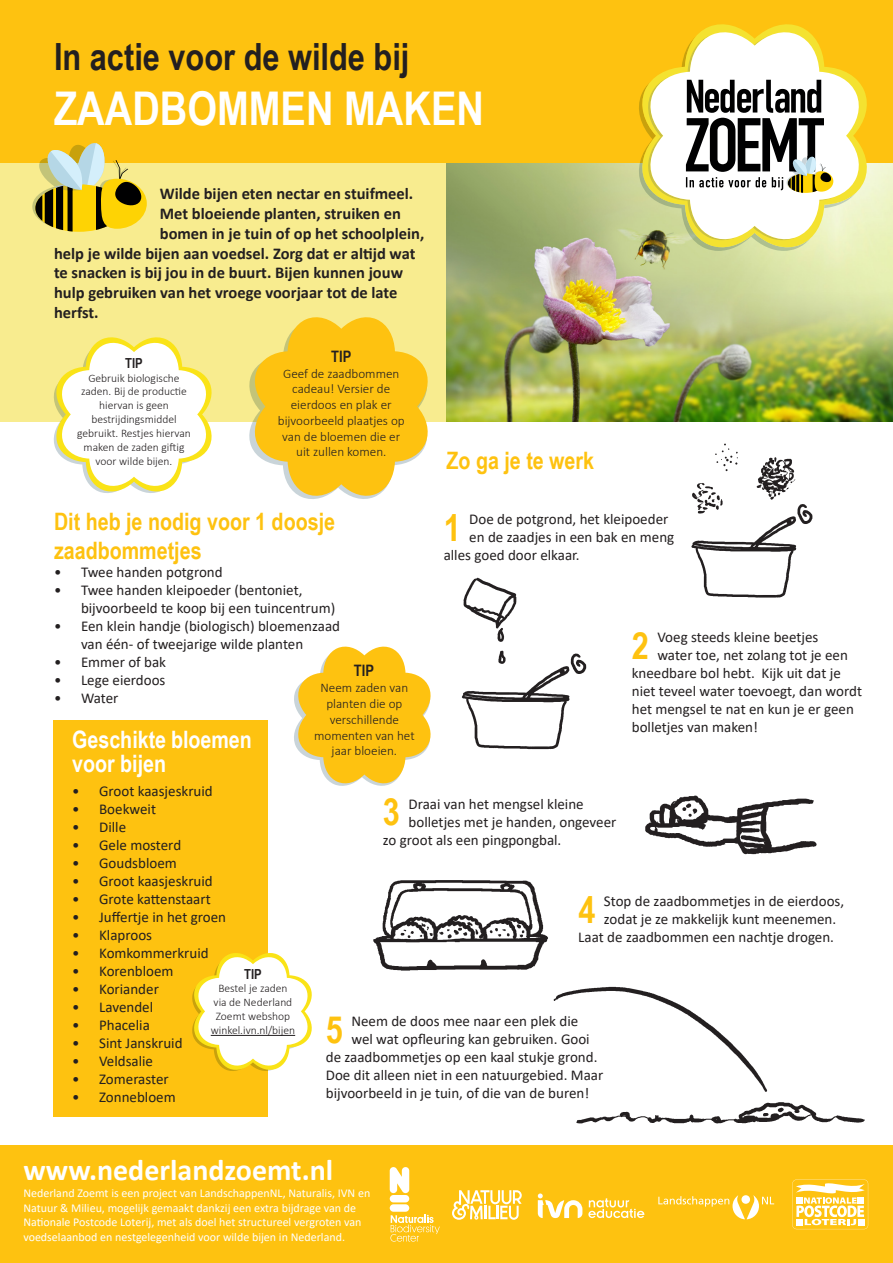
<style>
.page{position:relative;width:893px;height:1263px;background:#fff}
.page>*{position:absolute;margin:0;border:0;box-sizing:border-box;transform-origin:0 0}
.t1{font:700 46.5px "Arial Narrow";color:#fff}
.t2{font:700 37.5px "Arial Narrow";color:#231f20}
.t3{font:700 37.5px "Arial Narrow";color:#fec210}
.t4{font:700 30px "Calibri";color:#fff}
.t5{font:700 24px/28.8px "Arial Narrow";color:#fec210}
.t6{font:700 24px "Arial Narrow";color:#fff}
.t7{font:700 16.5px "Calibri";color:#231f20}
.t8{font:700 15.75px "Arial Narrow";color:#231f20}
.t9{font:15px/18px "Calibri";color:#231f20}
.t10{font:700 13.8px "Arial Narrow";color:#231f20}
.t11{font:300 13.2px/15.8px "Calibri";color:#231f20;text-align:center}
.t12{font:12px/14.4px "Calibri";color:#fff}
.t13{font:300 11.55px/13.8px "Calibri";color:#231f20;text-align:center}
</style>
<div class="page">
<img style="left:645px;top:795px;width:172px;height:60px">
<div style="left:54px;top:720px;width:214px;height:397px;background:#fec210"></div>
<div style="left:0;top:162px;width:446px;height:260px;background:#f8ec8f"></div>
<img style="left:446px;top:162px;width:447px;height:260px">
<div style="left:0;top:0;width:893px;height:162px;background:#fec210"></div>
<div style="left:0;top:1145px;width:893px;height:118px;background:#fec210"></div>
<svg style="left:32px;top:143px;width:115px;height:88px"></svg>
<svg style="left:249px;top:317px;width:179px;height:182px"></svg>
<svg style="left:294px;top:646px;width:137px;height:140px"></svg>
<svg style="left:53px;top:337px;width:159px;height:156px"></svg>
<svg style="left:192px;top:953px;width:120px;height:118px"></svg>
<hr style="left:211px;top:1035px;width:84px;height:1px;background:#231f20">
<img style="left:553px;top:986px;width:312px;height:138px">
<img style="left:373px;top:880px;width:175px;height:91px">
<img style="left:462px;top:577px;width:125px;height:173px">
<img style="left:691px;top:443px;width:122px;height:155px">
<svg style="left:452px;top:1190px;width:70px;height:30px"></svg>
<svg style="left:538px;top:1193px;width:106px;height:25px"></svg>
<svg style="left:658px;top:1195px;width:116px;height:24px"></svg>
<div style="left:390px;top:1204px;width:19px;height:8px;background:#fff;border-radius:4px"></div>
<div style="left:390px;top:1195px;width:19px;height:7px;background:#fff;border-radius:4px"></div>
<svg style="left:390px;top:1167px;width:19px;height:26px"></svg>
<svg style="left:390px;top:1215px;width:50px;height:27px"></svg>
<svg style="left:792px;top:1179px;width:76px;height:50px"></svg>
<svg style="left:639px;top:24px;width:231px;height:227px"></svg>
<svg style="left:647px;top:29px;width:215px;height:213px"></svg>
<svg style="left:645px;top:35px;width:191px;height:205px"></svg>
<p class="t2" style="left:54px;top:28px;width:357px">In actie voor de wilde bij</p>
<p class="t1" style="left:54px;top:74px;width:431px">ZAADBOMMEN MAKEN</p>
<p class="t7" style="left:160px;top:182px;width:255px">Wilde bijen eten nectar en stuifmeel.</p>
<p class="t7" style="left:160px;top:202px;width:243px">Met bloeiende planten, struiken en</p>
<p class="t7" style="left:160px;top:222px;width:266px">bomen in je tuin of op het schoolplein,</p>
<p class="t7" style="left:54px;top:241px;width:363px">help je wilde bijen aan voedsel. Zorg dat er altijd wat</p>
<p class="t7" style="left:54px;top:261px;width:350px">te snacken is bij jou in de buurt. Bijen kunnen jouw</p>
<p class="t7" style="left:54px;top:281px;width:345px">hulp gebruiken van het vroege voorjaar tot de late</p>
<p class="t7" style="left:54px;top:301px;width:46px">herfst.</p>
<p class="t8" style="left:331px;top:344px;width:22px">TIP</p>
<p class="t11" style="left:278px;top:365px;width:128px">Geef de zaadbommen cadeau! Versier de eierdoos en plak er bijvoorbeeld plaatjes op van de bloemen die er uit zullen komen.</p>
<p class="t10" style="left:125px;top:352px;width:19px">TIP</p>
<p class="t13" style="left:77px;top:371px;width:115px">Gebruik biologische zaden. Bij de productie hiervan is geen bestrijdingsmiddel gebruikt. Restjes hiervan maken de zaden giftig voor wilde bijen.</p>
<p class="t5" style="left:446px;top:445px;width:149px">Zo ga je te werk</p>
<p class="t9" style="left:469px;top:510px;width:201px">Doe de potgrond, het kleipoeder</p>
<p class="t9" style="left:469px;top:528px;width:207px">en de zaadjes in een bak en meng</p>
<p class="t9" style="left:444px;top:546px;width:138px">alles goed door elkaar.</p>
<p class="t5" style="left:54px;top:506px;width:283px">Dit heb je nodig voor 1 doosje zaadbommetjes</p>
<p class="t9" style="left:54px;top:563px;width:170px">• Twee handen potgrond</p>
<p class="t9" style="left:81px;top:581px;width:256px;text-indent:-27px">• Twee handen kleipoeder (bentoniet, bijvoorbeeld te koop bij een tuincentrum)</p>
<p class="t9" style="left:81px;top:617px;width:261px;text-indent:-27px">• Een klein handje (biologisch) bloemenzaad van één- of tweejarige wilde planten</p>
<p class="t9" style="left:54px;top:653px;width:114px">• Emmer of bak</p>
<p class="t9" style="left:54px;top:671px;width:113px">• Lege eierdoos</p>
<p class="t9" style="left:54px;top:689px;width:66px">• Water</p>
<p class="t3" style="left:444px;top:500px;width:19px">1</p>
<p class="t3" style="left:632px;top:617px;width:19px">2</p>
<p class="t9" style="left:657px;top:628px;width:162px">Voeg steeds kleine beetjes</p>
<p class="t9" style="left:657px;top:646px;width:192px">water toe, net zolang tot je een</p>
<p class="t9" style="left:632px;top:664px;width:211px">kneedbare bol hebt. Kijk uit dat je</p>
<p class="t9" style="left:632px;top:682px;width:232px">niet teveel water toevoegt, dan wordt</p>
<p class="t9" style="left:632px;top:700px;width:224px">het mengsel te nat en kun je er geen</p>
<p class="t9" style="left:632px;top:718px;width:128px">bolletjes van maken!</p>
<p class="t8" style="left:354px;top:659px;width:22px">TIP</p>
<p class="t11" style="left:314px;top:680px;width:102px">Neem zaden van planten die op verschillende momenten van het jaar bloeien.</p>
<p class="t6" style="left:72px;top:721px;width:181px">Geschikte bloemen</p>
<p class="t6" style="left:72px;top:745px;width:96px">voor bijen</p>
<p class="t9" style="left:72px;top:782px;width:142px">• Groot kaasjeskruid</p>
<p class="t9" style="left:72px;top:800px;width:85px">• Boekweit</p>
<p class="t9" style="left:72px;top:818px;width:55px">• Dille</p>
<p class="t9" style="left:72px;top:836px;width:111px">• Gele mosterd</p>
<p class="t9" style="left:72px;top:854px;width:106px">• Goudsbloem</p>
<p class="t9" style="left:72px;top:872px;width:142px">• Groot kaasjeskruid</p>
<p class="t9" style="left:72px;top:890px;width:140px">• Grote kattenstaart</p>
<p class="t9" style="left:72px;top:908px;width:155px">• Juffertje in het groen</p>
<p class="t9" style="left:72px;top:926px;width:81px">• Klaproos</p>
<p class="t9" style="left:72px;top:944px;width:138px">• Komkommerkruid</p>
<p class="t9" style="left:72px;top:962px;width:103px">• Korenbloem</p>
<p class="t9" style="left:72px;top:980px;width:88px">• Koriander</p>
<p class="t9" style="left:72px;top:998px;width:82px">• Lavendel</p>
<p class="t9" style="left:72px;top:1016px;width:79px">• Phacelia</p>
<p class="t9" style="left:72px;top:1034px;width:112px">• Sint Janskruid</p>
<p class="t9" style="left:72px;top:1052px;width:82px">• Veldsalie</p>
<p class="t9" style="left:72px;top:1070px;width:98px">• Zomeraster</p>
<p class="t9" style="left:72px;top:1088px;width:105px">• Zonnebloem</p>
<p class="t3" style="left:383px;top:784px;width:19px">3</p>
<p class="t9" style="left:409px;top:795px;width:177px">Draai van het mengsel kleine</p>
<p class="t9" style="left:409px;top:813px;width:209px">bolletjes met je handen, ongeveer</p>
<p class="t9" style="left:383px;top:831px;width:180px">zo groot als een pingpongbal.</p>
<p class="t3" style="left:578px;top:881px;width:19px">4</p>
<p class="t9" style="left:604px;top:892px;width:242px">Stop de zaadbommetjes in de eierdoos,</p>
<p class="t9" style="left:604px;top:910px;width:234px">zodat je ze makkelijk kunt meenemen.</p>
<p class="t9" style="left:578px;top:928px;width:257px">Laat de zaadbommen een nachtje drogen.</p>
<p class="t10" style="left:244px;top:963px;width:19px">TIP</p>
<p class="t13" style="left:211px;top:981px;width:86px">Bestel je zaden via de Nederland<br>Zoemt webshop winkel.ivn.nl/bijen</p>
<p class="t9" style="left:351px;top:1011px;width:228px">Neem de doos mee naar een plek die</p>
<p class="t9" style="left:351px;top:1029px;width:240px">wel wat opfleuring kan gebruiken. Gooi</p>
<p class="t9" style="left:326px;top:1047px;width:273px">de zaadbommetjes op een kaal stukje grond.</p>
<p class="t9" style="left:326px;top:1065px;width:279px">Doe dit alleen niet in een natuurgebied. Maar</p>
<p class="t9" style="left:326px;top:1083px;width:265px">bijvoorbeeld in je tuin, of die van de buren!</p>
<p class="t3" style="left:326px;top:1001px;width:19px">5</p>
<p class="t4" style="left:23px;top:1149px;width:311px">www.nederlandzoemt.nl</p>
<p class="t12" style="left:23px;top:1186px;width:348px">Nederland Zoemt is een project van LandschappenNL, Naturalis, IVN en Natuur &amp; Milieu, mogelijk gemaakt dankzij een extra bijdrage van de Nationale Postcode Loterij, met als doel het structureel vergroten van voedselaanbod en nestgelegenheid voor wilde bijen in Nederland.</p>
</div>
